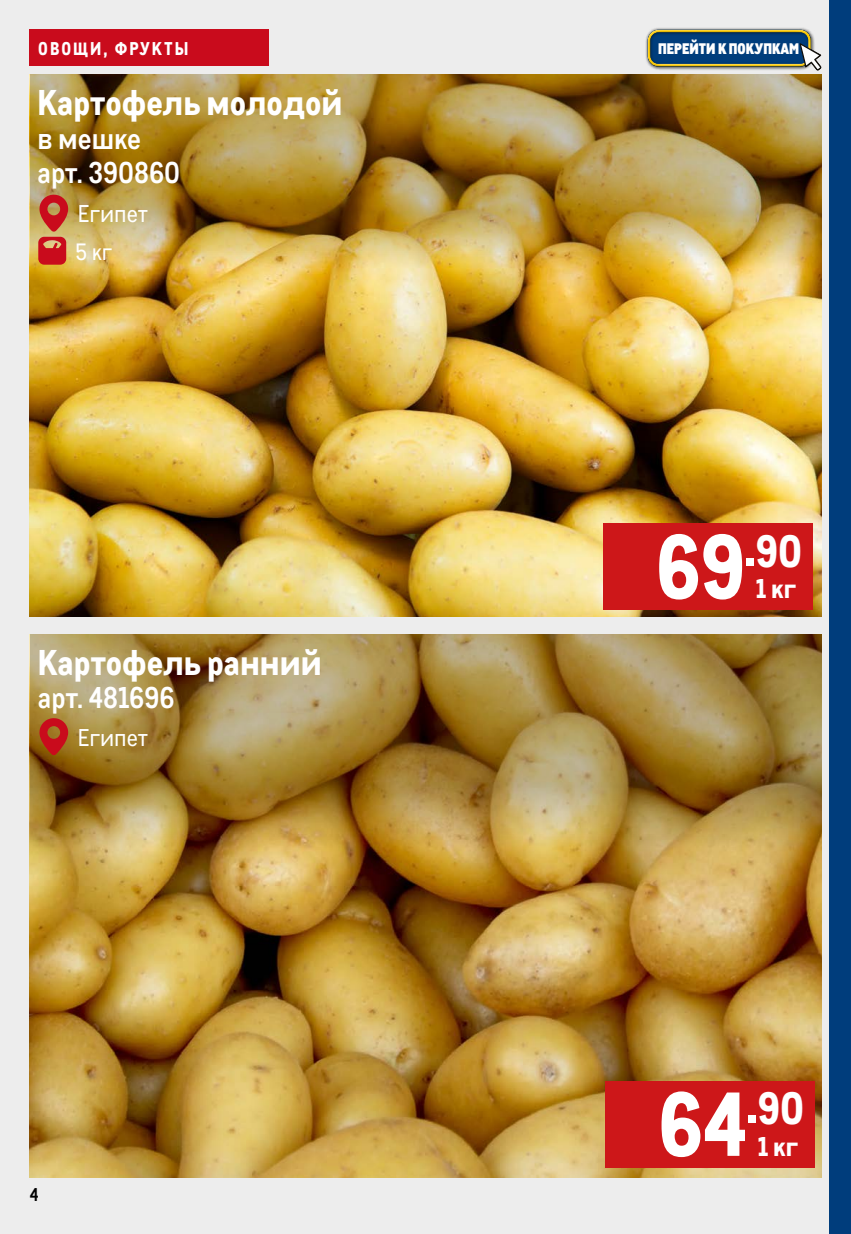
<style>
.page{position:relative;width:851px;height:1234px;background:#fff}
.page>*{position:absolute;margin:0;border:0;box-sizing:border-box;transform-origin:0 0}
.t1{font:800 88.2px "CA Metro";color:#fff}
.t2{font:800 34.8px "CA Metro";color:#fff}
.t3{font:700 29.25px/33.8px "CA Metro";color:#fff}
.t4{font:800 26.4px "CA Metro";color:#fff}
.t5{font:23.7px "CA Metro";color:#fff}
.t6{font:22.95px "CA Metro";color:#fff}
.t7{font:800 18px "CA Metro";letter-spacing:.11em;color:#fff}
.t8{font:700 18px "CA Metro";color:#000}
.t9{font:900 14.85px "CA Metro";color:#fff}
</style>
<div class="page">
<div style="left:0;top:0;width:850px;height:1233px;background:#ededed"></div>
<div style="left:30px;top:30px;width:239px;height:36px;background:#c90b1c"></div>
<div style="left:829px;top:0;width:21px;height:1233px;background:#003d7c"></div>
<img style="left:30px;top:857px;width:791px;height:319px">
<div style="left:645px;top:27px;width:169px;height:43px;background:#000;opacity:.54"></div>
<div style="left:640px;top:22px;width:175px;height:44px;background:#fff;opacity:.75"></div>
<div style="left:643px;top:31px;width:175px;height:36px;background:#000;opacity:.75"></div>
<svg style="left:799px;top:43px;width:22px;height:27px"></svg>
<img style="left:30px;top:634px;width:791px;height:223px">
<div style="left:604px;top:1080px;width:210px;height:87px;background:#cd1719"></div>
<img style="left:30px;top:276px;width:791px;height:341px">
<img style="left:30px;top:74px;width:791px;height:202px">
<div style="left:603px;top:523px;width:209px;height:87px;background:#cd1719"></div>
<svg style="left:39px;top:717px;width:29px;height:38px"></svg>
<svg style="left:38px;top:194px;width:30px;height:70px;background:#c94e3b"></svg>
<p class="t7" style="left:38px;top:34px;width:151px">ОВОЩИ, ФРУКТЫ</p>
<p class="t9" style="left:658px;top:36px;width:143px">ПЕРЕЙТИ К ПОКУПКАМ</p>
<p class="t2" style="left:37px;top:74px;width:306px">Картофель молодой</p>
<p class="t3" style="left:37px;top:119px;width:144px">в мешке арт. 390860</p>
<p class="t5" style="left:78px;top:197px;width:72px">Египет</p>
<p class="t6" style="left:75px;top:235px;width:38px">5 кг</p>
<p class="t2" style="left:38px;top:633px;width:285px">Картофель ранний</p>
<p class="t3" style="left:38px;top:679px;width:138px">арт. 481696</p>
<p class="t5" style="left:78px;top:720px;width:72px">Египет</p>
<p class="t8" style="left:30px;top:1180px;width:10px">4</p>
<h1 class="t1" style="left:655px;top:493px;width:148px">69<sup>.</sup><sup>90</sup></h1>
<p class="t4" style="left:755px;top:567px;width:42px">1 кг</p>
<h1 class="t1" style="left:658px;top:1051px;width:148px">64<sup>.</sup><sup>90</sup></h1>
<p class="t4" style="left:757px;top:1124px;width:42px">1 кг</p>
</div>
